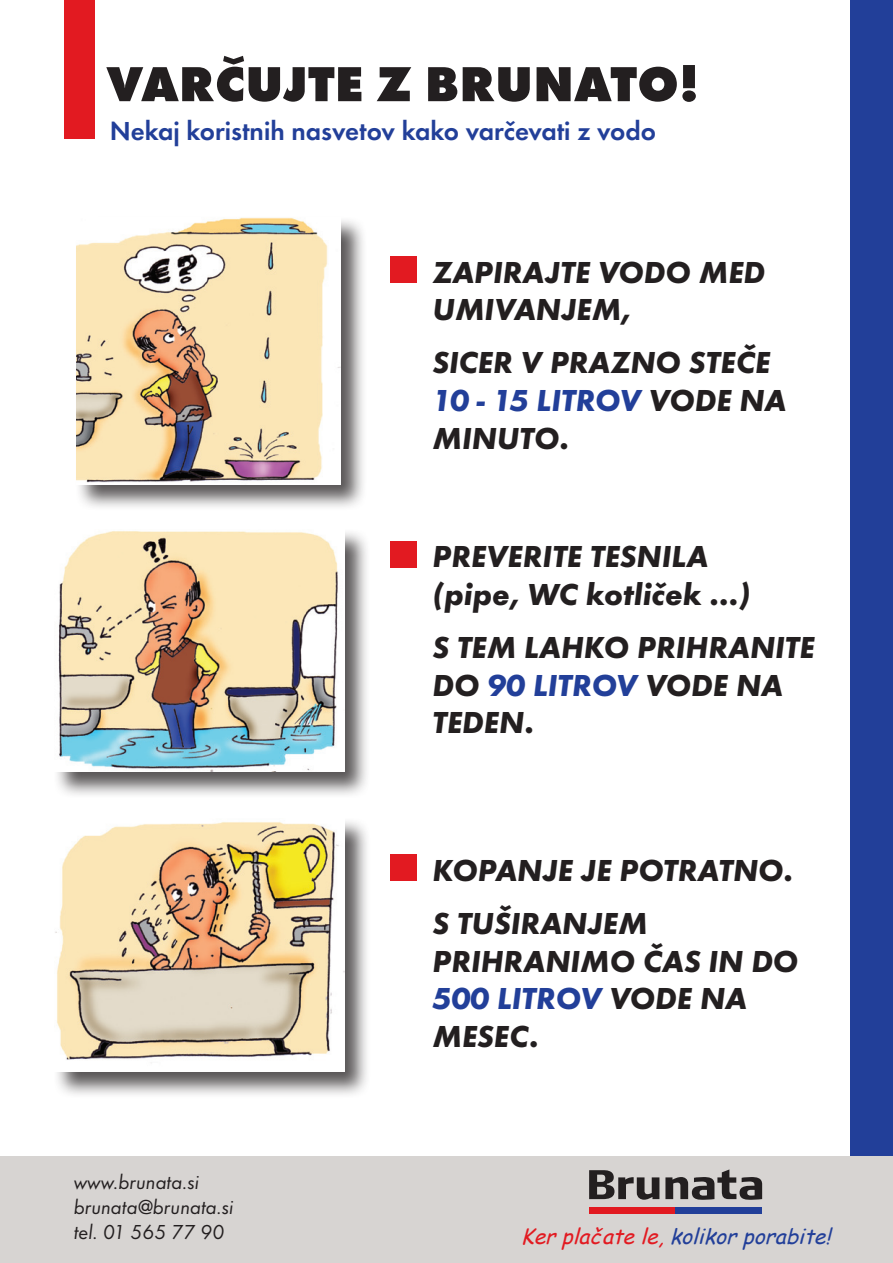
<style>
.page{position:relative;width:893px;height:1263px;background:#fff}
.page>*{position:absolute;margin:0;border:0;box-sizing:border-box;transform-origin:0 0}
.t1{font:700 51px "Futura TEE Extr";color:#231f20}
.t2{font:31.5px/37.8px "Futura TEE Bold Obli";color:#231f20}
.t3{font:600 27px "Futura TEE";color:#223f99}
.t4{font:21px/25.2px "Futura TEE Book Obli";color:#231f20}
.t5{font:italic 21px "Comic Sans MS";color:#223f99}
.s1{color:#223f99}
.s2{color:#e21a21}
</style>
<div class="page">
<div style="left:850px;top:0;width:43px;height:1174px;background:#223f99"></div>
<div style="left:75px;top:216px;width:293px;height:295px;background:#231f20;opacity:.75"></div>
<img style="left:77px;top:218px;width:263px;height:266px">
<div style="left:52px;top:528px;width:319px;height:271px;background:#231f20;opacity:.75"></div>
<img style="left:54px;top:529px;width:290px;height:243px">
<div style="left:52px;top:817px;width:319px;height:281px;background:#231f20;opacity:.75"></div>
<img style="left:54px;top:819px;width:290px;height:252px">
<div style="left:390px;top:256px;width:26px;height:27px;background:#e21a21"></div>
<div style="left:390px;top:541px;width:26px;height:26px;background:#e21a21"></div>
<div style="left:390px;top:855px;width:26px;height:26px;background:#e21a21"></div>
<div style="left:0;top:1157px;width:893px;height:106px;background:#d7d4d2"></div>
<svg style="left:589px;top:1170px;width:70px;height:30px"></svg>
<svg style="left:665px;top:1169px;width:97px;height:31px"></svg>
<div style="left:589px;top:1207px;width:87px;height:7px;background:#e21a21"></div>
<div style="left:676px;top:1207px;width:86px;height:7px;background:#223f99"></div>
<div style="left:65px;top:0;width:30px;height:138px;background:#e21a21"></div>
<h1 class="t1" style="left:106px;top:54px;width:595px">VARČUJTE Z BRUNATO!</h1>
<p class="t3" style="left:110px;top:115px;width:548px">Nekaj koristnih nasvetov kako varčevati z vodo</p>
<p class="t2" style="left:432px;top:253px;width:334px">ZAPIRAJTE VODO MED<br>UMIVANJEM,</p>
<p class="t2" style="left:432px;top:343px;width:356px">SICER V PRAZNO STEČE<br><span class="s1">10 - 15 LITROV</span> VODE NA<br>MINUTO.</p>
<p class="t2" style="left:432px;top:537px;width:320px">PREVERITE TESNILA (pipe, WC kotliček ...)</p>
<p class="t2" style="left:432px;top:628px;width:384px">S TEM LAHKO PRIHRANITE<br>DO <span class="s1">90 LITROV</span> VODE NA<br>TEDEN.</p>
<p class="t4" style="left:74px;top:1169px;width:161px">www.brunata.si brunata@brunata.si tel. 01 565 77 90</p>
<p class="t2" style="left:432px;top:843px;width:362px;line-height:52.8px">KOPANJE JE POTRATNO.<br>S TUŠIRANJEM</p>
<p class="t2" style="left:432px;top:941px;width:367px">PRIHRANIMO ČAS IN DO<br><span class="s1">500 LITROV</span> VODE NA<br>MESEC.</p>
<p class="t5" style="left:521px;top:1221px;width:318px"><span class="s2">Kerplačatele,</span> kolikorporabite!</p>
</div>
